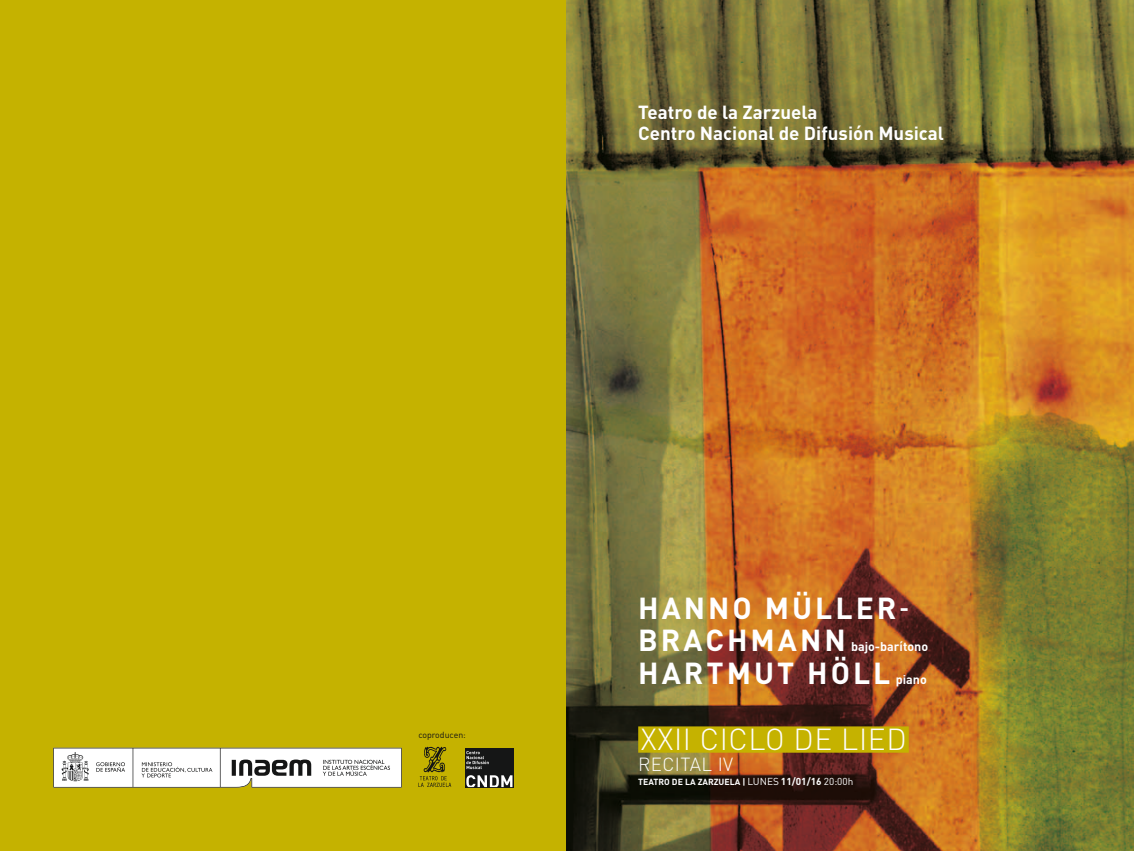
<style>
.page{position:relative;width:1134px;height:851px;background:#fff}
.page>*{position:absolute;margin:0;border:0;box-sizing:border-box;transform-origin:0 0}
.t1{font:700 30px/32.5px "DIN";letter-spacing:.1em;color:#fff}
.t2{font:300 30px "DIN";letter-spacing:.02em;color:#fff}
.t3{font:700 18.75px/21.2px "DIN";color:#fff}
.t4{font:300 18.75px "DIN";letter-spacing:.02em;color:#fff}
.t5{font:700 12.5px "DIN";color:#fff}
.t6{font:700 8.75px "DIN";color:#fff}
.t7{font:8.75px "DIN";color:#151616}
.s1{font-size:22.5px}
.s2{font-weight:400;font-size:10px}
.s3{font-size:10px}
</style>
<div class="page">
<div style="left:0;top:0;width:567px;height:850px;background:#c5b200"></div>
<svg style="left:53px;top:747px;width:349px;height:40px;background:#dfdedb"></svg>
<div style="left:465px;top:748px;width:49px;height:39px;background:#151616"></div>
<svg style="left:466px;top:751px;width:23px;height:18px"></svg>
<svg style="left:466px;top:775px;width:46px;height:12px"></svg>
<svg style="left:418px;top:746px;width:33px;height:40px"></svg>
<img style="left:567px;top:0;width:567px;height:850px">
<div style="left:638px;top:726px;width:271px;height:26px;background:#c5b200"></div>
<p class="t3" style="left:638px;top:100px;width:307px">Teatro de la Zarzuela<br>Centro Nacional de Difusión Musical</p>
<p class="t7" style="left:418px;top:729px;width:49px">coproducen:</p>
<h1 class="t1" style="left:638px;top:590px;width:272px">HANNO MÜLLER<span class="s1">-<br></span>BRACHMANN</h1>
<p class="t5" style="left:851px;top:638px;width:79px">bajo-barítono</p>
<h1 class="t1" style="left:638px;top:655px;width:254px">HARTMUT HÖLL</h1>
<p class="t5" style="left:896px;top:670px;width:33px">piano</p>
<h1 class="t2" style="left:641px;top:721px;width:267px">XXII CICLO DE LIED</h1>
<p class="t4" style="left:638px;top:752px;width:97px">RECITAL IV</p>
<p class="t6" style="left:638px;top:775px;width:217px">TEATRO DE LA ZARZUELA | <span class="s2">LUNES</span> <span class="s3">11/01/16</span> <span class="s2">20:00h</span></p>
</div>
